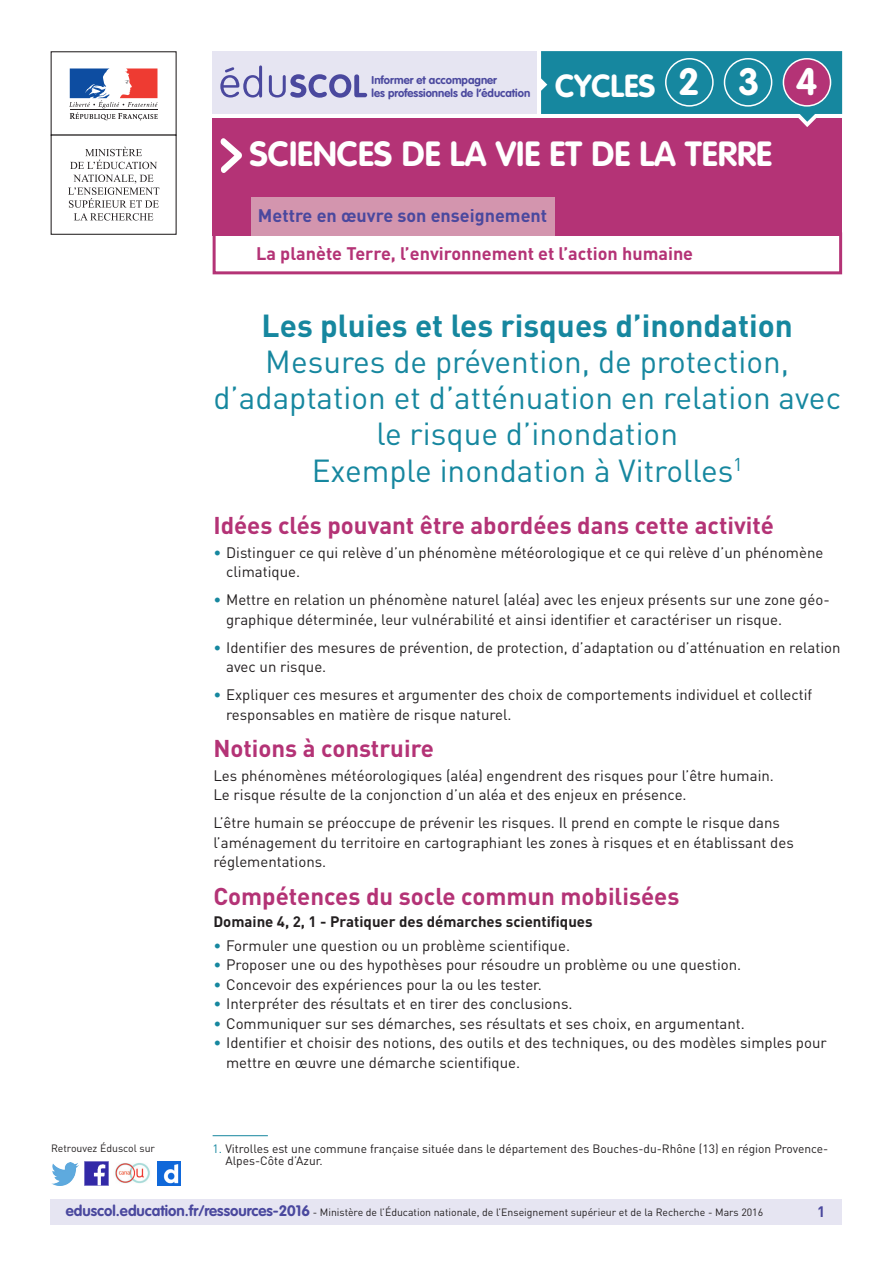
<style>
.page{position:relative;width:893px;height:1263px;background:#fff}
.page>*{position:absolute;margin:0;border:0;box-sizing:border-box;transform-origin:0 0}
.t1{font:700 37.5px "VAG Rounded Std";color:#fff}
._01_Nom_de_la_discip{font:700 34.5px "VAG Rounded Std";color:#fff}
._02_Sous-titre{font:31.5px/36px "DIN Pro";color:#16879f;text-align:center}
._01_Titre_de_la_fich{font:700 31.5px "DIN Pro";color:#16879f}
.t2{font:700 31.5px "VAG Rounded Std";color:#fff}
._03_Titre_de_niveau{font:700 24px "DIN Pro";color:#b43376}
._03_Sous-catégorie-r{font:700 18px "DIN Pro";color:#b43376}
.t3{font:700 18px "DIN Pro";color:#4a489e}
._08_Liste_à_puces_ni{font:15px/19.5px "DIN Pro";color:#231f20}
._06_Texte_courant{font:15px/19.5px "DIN Pro";color:#231f20}
._06_Texte_courant-2{font:700 15px "DIN Pro";color:#231f20}
.t4{font:700 15px "DIN Pro";color:#4a489e}
._13_Note_bas_de_page{font:12px/12px "DIN Pro";color:#231f20}
.t5{font:700 11.25px/13.5px "VAG Rounded Std";color:#4a489e}
.t6{font:10.5px "DIN Pro";color:#231f20}
.s1{color:#16879f}
.s2{font-family:"VAG Rounded Std";font-weight:700;font-size:15px;color:#4a489e}
</style>
<div class="page">
<div style="left:213px;top:232px;width:629px;height:42px;border:3px solid #b43376"></div>
<div style="left:213px;top:118px;width:629px;height:118px;background:#b43376"></div>
<svg style="left:220px;top:138px;width:22px;height:35px"></svg>
<div style="left:213px;top:51px;width:324px;height:63px;background:#e6e5f2"></div>
<svg style="left:220px;top:65px;width:147px;height:33px"></svg>
<div style="left:51px;top:51px;width:126px;height:85px;border:1px solid #231f20"></div>
<svg style="left:69px;top:68px;width:89px;height:52px"></svg>
<hr style="left:70px;top:109px;width:87px;height:1px;background:#231f20">
<svg style="left:70px;top:147px;width:87px;height:22px"></svg>
<svg style="left:68px;top:175px;width:91px;height:46px"></svg>
<svg style="left:541px;top:51px;width:301px;height:76px"></svg>
<div style="left:665px;top:58px;width:49px;height:49px;border:2px solid #fff;border-radius:50%"></div>
<div style="left:724px;top:59px;width:48px;height:47px;background:#16879f;border-radius:50%"></div>
<div style="left:724px;top:58px;width:48px;height:49px;border:2px solid #fff;border-radius:50%"></div>
<div style="left:783px;top:59px;width:47px;height:47px;background:#b43376;border-radius:50%"></div>
<div style="left:783px;top:58px;width:48px;height:49px;border:2px solid #fff;border-radius:50%"></div>
<div style="left:50px;top:1199px;width:791px;height:26px;background:#e6e5f2"></div>
<img style="left:85px;top:1162px;width:23px;height:23px">
<img style="left:51px;top:1163px;width:28px;height:22px">
<img style="left:158px;top:1162px;width:22px;height:23px">
<img style="left:115px;top:1163px;width:35px;height:21px">
<div style="left:251px;top:197px;width:304px;height:39px;background:#d395ae"></div>
<hr style="left:213px;top:1135px;width:55px;height:1px;background:#16879f">
<p class="t5" style="left:372px;top:74px;width:160px">Informer et accompagner<br>les professionnels de l’éducation</p>
<p class="t2" style="left:555px;top:67px;width:102px">CYCLES</p>
<p class="t1" style="left:678px;top:60px;width:23px">2</p>
<p class="t1" style="left:738px;top:60px;width:23px">3</p>
<p class="t1" style="left:796px;top:60px;width:23px">4</p>
<p class="_01_Nom_de_la_discip" style="left:249px;top:133px;width:524px">SCIENCES DE LA VIE ET DE LA TERRE</p>
<p class="t3" style="left:258px;top:204px;width:291px">Mettre en œuvre son enseignement</p>
<p class="_03_Sous-catégorie-r" style="left:256px;top:241px;width:438px">La planète Terre, l’environnement et l’action humaine</p>
<p class="_01_Titre_de_la_fich" style="left:262px;top:305px;width:533px">Les pluies et les risques d’inondation</p>
<p class="_02_Sous-titre" style="left:213px;top:343px;width:629px">Mesures de prévention, de protection, d’adaptation et d’atténuation en relation avec le risque d’inondation</p>
<p class="_02_Sous-titre" style="left:312px;top:451px;width:433px">Exemple inondation à Vitrolles<sup>1</sup></p>
<p class="t6" style="left:51px;top:1141px;width:106px">Retrouvez Éduscol sur</p>
<p class="_03_Titre_de_niveau" style="left:213px;top:509px;width:562px">Idées clés pouvant être abordées dans cette activité</p>
<p class="_08_Liste_à_puces_ni" style="left:226px;top:542px;width:599px;text-indent:-13px"><span class="s1">•</span> Distinguer ce qui relève d’un phénomène météorologique et ce qui relève d’un phénomène climatique.</p>
<p class="_08_Liste_à_puces_ni" style="left:226px;top:589px;width:605px;text-indent:-13px"><span class="s1">•</span> Mettre en relation un phénomène naturel (aléa) avec les enjeux présents sur une zone géo&shy;graphique déterminée, leur vulnérabilité et ainsi identifier et caractériser un risque.</p>
<p class="_08_Liste_à_puces_ni" style="left:226px;top:637px;width:616px;text-indent:-13px"><span class="s1">•</span> Identifier des mesures de prévention, de protection, d’adaptation ou d’atténuation en relation avec un risque.</p>
<p class="_08_Liste_à_puces_ni" style="left:226px;top:684px;width:588px;text-indent:-13px"><span class="s1">•</span> Expliquer ces mesures et argumenter des choix de comportements individuel et collectif responsables en matière de risque naturel.</p>
<p class="_03_Titre_de_niveau" style="left:213px;top:732px;width:222px">Notions à construire</p>
<p class="_06_Texte_courant" style="left:213px;top:765px;width:562px">Les phénomènes météorologiques (aléa) engendrent des risques pour l’être humain.<br>Le risque résulte de la conjonction d’un aléa et des enjeux en présence.</p>
<p class="_06_Texte_courant" style="left:213px;top:812px;width:582px">L’être humain se préoccupe de prévenir les risques. Il prend en compte le risque dans l’aménagement du territoire en cartographiant les zones à risques et en établissant des réglementations.</p>
<p class="_03_Titre_de_niveau" style="left:213px;top:880px;width:468px">Compétences du socle commun mobilisées</p>
<p class="_06_Texte_courant-2" style="left:213px;top:911px;width:381px">Domaine 4, 2, 1 - Pratiquer des démarches scientifiques</p>
<p class="_08_Liste_à_puces_ni" style="left:213px;top:935px;width:358px"><span class="s1">•</span> Formuler une question ou un problème scientifique.</p>
<p class="_08_Liste_à_puces_ni" style="left:213px;top:954px;width:529px"><span class="s1">•</span> Proposer une ou des hypothèses pour résoudre un problème ou une question.</p>
<p class="_08_Liste_à_puces_ni" style="left:213px;top:974px;width:330px"><span class="s1">•</span> Concevoir des expériences pour la ou les tester.</p>
<p class="_08_Liste_à_puces_ni" style="left:213px;top:993px;width:361px"><span class="s1">•</span> Interpréter des résultats et en tirer des conclusions.</p>
<p class="_08_Liste_à_puces_ni" style="left:213px;top:1013px;width:533px"><span class="s1">•</span> Communiquer sur ses démarches, ses résultats et ses choix, en argumentant.</p>
<p class="_08_Liste_à_puces_ni" style="left:226px;top:1032px;width:602px;text-indent:-13px"><span class="s1">•</span> Identifier et choisir des notions, des outils et des techniques, ou des modèles simples pour mettre en œuvre une démarche scientifique.</p>
<p class="_13_Note_bas_de_page" style="left:225px;top:1142px;width:604px;text-indent:-13px"><span class="s1">1.</span> Vitrolles est une commune française située dans le département des Bouches-du-Rhône (13) en région Provence-<br>Alpes-Côte d’Azur.</p>
<p class="t6" style="left:66px;top:1205px;width:699px"><span class="s2">eduscol.education.fr/ressources-2016</span> - Ministère de l’Éducation nationale, de l’Enseignement supérieur et de la Recherche - Mars 2016</p>
<p class="t4" style="left:817px;top:1201px;width:10px">1</p>
</div>
